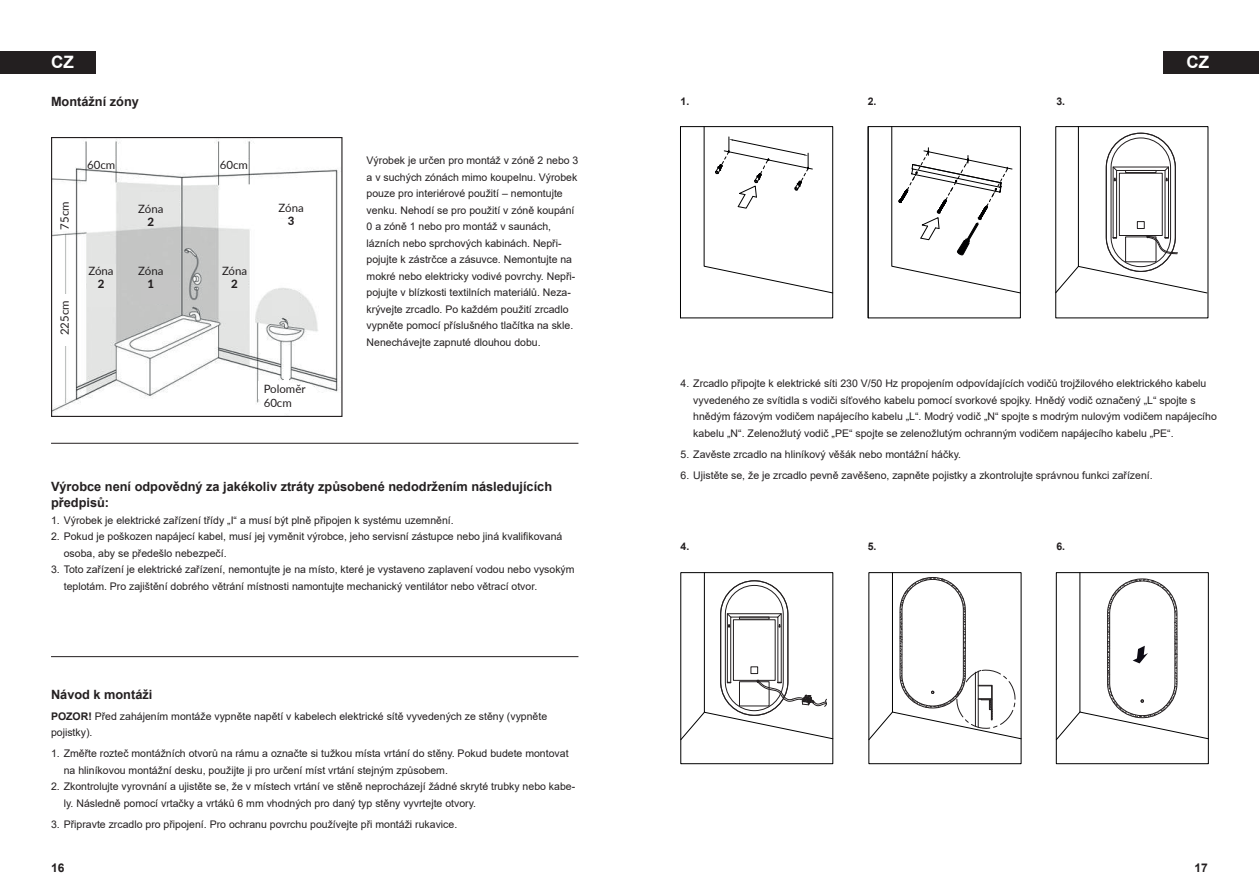
<style>
.page{position:relative;width:1259px;height:893px;background:#fff}
.page>*{position:absolute;margin:0;border:0;box-sizing:border-box;transform-origin:0 0}
.t1{font:700 17.1px "Arial";color:#fff}
.t2{font:700 12.75px/16.5px "Arial";color:#231f20}
.t3{font:700 12px "Arial";color:#231f20}
.t4{font:11.4px/13.5px "Lato";color:#231f20}
.t5{font:800 11.4px "Lato";color:#231f20}
.t6{font:10.5px/16.5px "Arial";color:#231f20}
.t7{font:700 10.5px "Arial";color:#231f20}
.s1{font-weight:700}
</style>
<div class="page">
<div style="left:0;top:51px;width:96px;height:22px;background:#231f20"></div>
<img style="left:53px;top:139px;width:286px;height:274px">
<div style="left:51px;top:137px;width:291px;height:280px;border:1px solid #231f20"></div>
<div style="left:141px;top:192px;width:38px;height:29px;background:#e4e5e4"></div>
<div style="left:141px;top:275px;width:38px;height:29px;background:#c5c5c5"></div>
<div style="left:266px;top:189px;width:38px;height:29px;background:#fff"></div>
<div style="left:220px;top:144px;width:27px;height:29px;background:#fff"></div>
<div style="left:88px;top:139px;width:27px;height:29px;background:#fff"></div>
<div style="left:55px;top:188px;width:19px;height:38px;background:#fff"></div>
<div style="left:55px;top:294px;width:19px;height:51px;background:#fff"></div>
<div style="left:259px;top:381px;width:26px;height:17px;background:#fff"></div>
<div style="left:87px;top:264px;width:28px;height:42px;background:#e4e5e4"></div>
<div style="left:219px;top:269px;width:28px;height:42px;background:#e4e5e4"></div>
<svg style="left:272px;top:290px;width:28px;height:26px"></svg>
<hr style="left:51px;top:443px;width:527px;height:1px;background:#231f20">
<hr style="left:51px;top:656px;width:527px;height:1px;background:#231f20">
<div style="left:1163px;top:51px;width:96px;height:22px;background:#231f20"></div>
<div style="left:284px;top:380px;width:5px;height:32px;background:#fff"></div>
<svg style="left:284px;top:372px;width:34px;height:29px"></svg>
<hr style="left:680px;top:127px;width:1px;height:191px;background:#000001">
<div style="left:868px;top:126px;width:152px;height:192px;border:1px solid #000001"></div>
<svg style="left:703px;top:126px;width:130px;height:167px"></svg>
<svg style="left:891px;top:126px;width:130px;height:167px"></svg>
<svg style="left:1055px;top:126px;width:152px;height:167px"></svg>
<svg style="left:680px;top:572px;width:153px;height:168px"></svg>
<svg style="left:868px;top:572px;width:153px;height:168px"></svg>
<svg style="left:1055px;top:572px;width:154px;height:168px"></svg>
<h1 class="t1" style="left:51px;top:50px;width:24px">CZ</h1>
<p class="t2" style="left:51px;top:94px;width:89px">Montážní zóny</p>
<p class="t7" style="left:680px;top:94px;width:10px">1.</p>
<p class="t4" style="left:57px;top:230px;width:30px;rotate:-90deg">75cm</p>
<p class="t4" style="left:57px;top:335px;width:36px;rotate:-90deg">225cm</p>
<p class="t4" style="left:87px;top:157px;width:30px">60cm</p>
<p class="t4" style="left:220px;top:157px;width:30px">60cm</p>
<p class="t4" style="left:88px;top:264px;width:27px">Zóna</p>
<p class="t5" style="left:98px;top:276px;width:8px">2</p>
<p class="t4" style="left:138px;top:202px;width:27px">Zóna</p>
<p class="t5" style="left:147px;top:214px;width:8px">2</p>
<p class="t4" style="left:138px;top:264px;width:27px">Zóna</p>
<p class="t5" style="left:147px;top:276px;width:8px">1</p>
<p class="t4" style="left:222px;top:264px;width:27px">Zóna</p>
<p class="t5" style="left:231px;top:276px;width:8px">2</p>
<p class="t4" style="left:279px;top:200px;width:27px">Zóna</p>
<p class="t5" style="left:288px;top:213px;width:8px">3</p>
<p class="t6" style="left:367px;top:152px;width:213px">Výrobek je určen pro montáž v zóně 2 nebo 3 a v suchých zónách mimo koupelnu. Výrobek pouze pro interiérové použití – nemontujte venku. Nehodí se pro použití v zóně koupání 0 a zóně 1 nebo pro montáž v saunách, lázních nebo sprchových kabinách. Nepři&shy;pojujte k zástrčce a zásuvce. Nemontujte na mokré nebo elektricky vodivé povrchy. Nepři&shy;pojujte v blízkosti textilních materiálů. Neza&shy;krývejte zrcadlo. Po každém použití zrcadlo vypněte pomocí příslušného tlačítka na skle.<br>Nenechávejte zapnuté dlouhou dobu.</p>
<p class="t7" style="left:867px;top:94px;width:10px">2.</p>
<p class="t7" style="left:1056px;top:94px;width:10px">3.</p>
<h1 class="t1" style="left:1186px;top:50px;width:24px">CZ</h1>
<p class="t4" style="left:264px;top:382px;width:43px">Poloměr<br>60cm</p>
<p class="t2" style="left:51px;top:478px;width:502px">Výrobce není odpovědný za jakékoliv ztráty způsobené nedodržením následujících předpisů:</p>
<p class="t6" style="left:51px;top:511px;width:404px">1. Výrobek je elektrické zařízení třídy „I“ a musí být plně připojen k systému uzemnění.</p>
<p class="t6" style="left:64px;top:528px;width:500px;text-indent:-13px">2. Pokud je poškozen napájecí kabel, musí jej vyměnit výrobce, jeho servisní zástupce nebo jiná kvalifikovaná osoba, aby se předešlo nebezpečí.</p>
<p class="t6" style="left:64px;top:561px;width:512px;text-indent:-13px">3. Toto zařízení je elektrické zařízení, nemontujte je na místo, které je vystaveno zaplavení vodou nebo vysokým teplotám. Pro zajištění dobrého větrání místnosti namontujte mechanický ventilátor nebo větrací otvor.</p>
<p class="t2" style="left:51px;top:686px;width:103px">Návod k montáži</p>
<p class="t6" style="left:51px;top:708px;width:498px"><span class="s1">POZOR!</span> Před zahájením montáže vypněte napětí v kabelech elektrické sítě vyvedených ze stěny (vypněte pojistky).</p>
<p class="t6" style="left:64px;top:745px;width:506px;text-indent:-13px">1. Změřte rozteč montážních otvorů na rámu a označte si tužkou místa vrtání do stěny. Pokud budete montovat na hliníkovou montážní desku, použĳte ji pro určení míst vrtání stejným způsobem.</p>
<p class="t6" style="left:64px;top:778px;width:513px;text-indent:-13px">2. Zkontrolujte vyrovnání a ujistěte se, že v místech vrtání ve stěně neprocházejí žádné skryté trubky nebo kabe&shy;ly. Následně pomocí vrtačky a vrtáků 6 mm vhodných pro daný typ stěny vyvrtejte otvory.</p>
<p class="t6" style="left:51px;top:816px;width:408px">3. Připravte zrcadlo pro připojení. Pro ochranu povrchu používejte při montáži rukavice.</p>
<p class="t6" style="left:693px;top:375px;width:525px;text-indent:-13px">4. Zrcadlo připojte k elektrické síti 230 V/50 Hz propojením odpovídajících vodičů trojžilového elektrického kabelu vyvedeného ze svítidla s vodiči síťového kabelu pomocí svorkové spojky. Hnědý vodič označený „L“ spojte s hnědým fázovým vodičem napájecího kabelu „L“. Modrý vodič „N“ spojte s modrým nulovým vodičem napájecího kabelu „N“. Zelenožlutý vodič „PE“ spojte se zelenožlutým ochranným vodičem napájecího kabelu „PE“.</p>
<p class="t6" style="left:680px;top:446px;width:282px">5. Zavěste zrcadlo na hliníkový věšák nebo montážní háčky.</p>
<p class="t6" style="left:680px;top:467px;width:474px">6. Ujistěte se, že je zrcadlo pevně zavěšeno, zapněte pojistky a zkontrolujte správnou funkci zařízení.</p>
<p class="t7" style="left:680px;top:539px;width:10px">4.</p>
<p class="t7" style="left:867px;top:539px;width:10px">5.</p>
<p class="t7" style="left:1056px;top:539px;width:10px">6.</p>
<p class="t3" style="left:51px;top:859px;width:15px">16</p>
<p class="t3" style="left:1194px;top:859px;width:15px">17</p>
</div>
